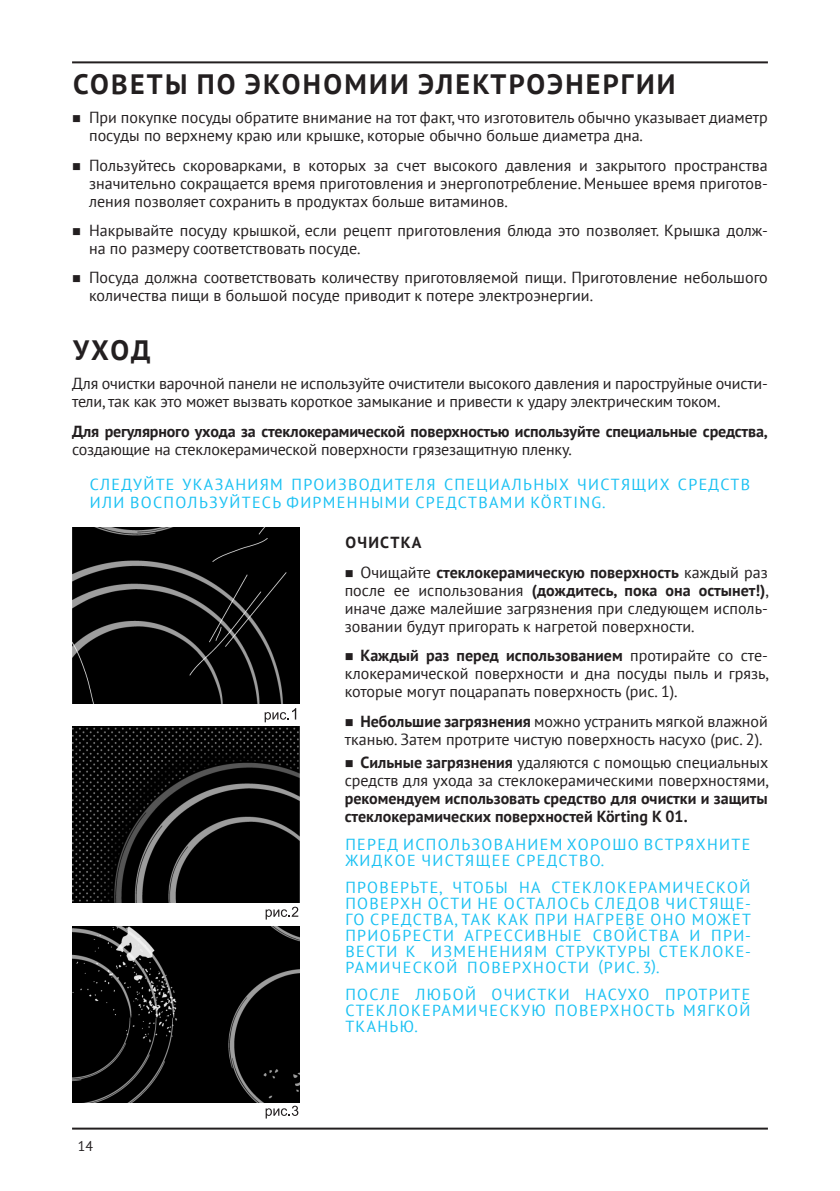
<style>
.page{position:relative;width:840px;height:1191px;background:#fff}
.page>*{position:absolute;margin:0;border:0;box-sizing:border-box;transform-origin:0 0}
.bullets{font:700 28px "PT Sans";letter-spacing:.08em;color:#231f20}
.bullets-2{font:16px/18px "PT Sans";color:#231f20}
.Attention{font:16px/16px "PT Sans";letter-spacing:.085em;color:#1ac1f3}
.bullets-3{font:700 16px/18px "PT Sans";letter-spacing:-.01em;color:#231f20}
.Cell{font:700 16px "PT Sans";letter-spacing:.08em;color:#231f20}
.t1{font:14px "PT Sans";color:#231f20}
.s1{font-weight:400}
.s2{font-weight:700}
</style>
<div class="page">
<hr style="left:72px;top:61px;width:695px;height:2px;background:#231f20">
<hr style="left:72px;top:1127px;width:695px;height:2px;background:#231f20">
<img style="left:73px;top:527px;width:226px;height:176px">
<img style="left:72px;top:726px;width:227px;height:176px">
<img style="left:72px;top:926px;width:227px;height:176px">
<svg style="left:265px;top:906px;width:33px;height:13px"></svg>
<svg style="left:265px;top:1105px;width:33px;height:13px"></svg>
<svg style="left:264px;top:708px;width:32px;height:14px"></svg>
<p class="bullets" style="left:73px;top:66px;width:603px">СОВЕТЫ ПО ЭКОНОМИИ ЭЛЕКТРОЭНЕРГИИ</p>
<p class="bullets-2" style="left:89px;top:108px;width:680px">При покупке посуды обратите внимание на тот факт, что изготовитель обычно указывает диаметр посуды по верхнему краю или крышке, которые обычно больше диаметра дна.</p>
<p class="bullets-2" style="left:89px;top:156px;width:680px;text-align:justify">Пользуйтесь скороварками, в которых за счет высокого давления и закрытого пространства значительно сокращается время приготовления и энергопотребление. Меньшее время приготов&shy;ления позволяет сохранить в продуктах больше витаминов.</p>
<p class="bullets-2" style="left:89px;top:221px;width:680px">Накрывайте посуду крышкой, если рецепт приготовления блюда это позволяет. Крышка долж&shy;на по размеру соответствовать посуде.</p>
<p class="bullets-2" style="left:89px;top:268px;width:680px">Посуда должна соответствовать количеству приготовляемой пищи. Приготовление небольшого количества пищи в большой посуде приводит к потере электроэнергии.</p>
<p class="bullets" style="left:73px;top:332px;width:79px">УХОД</p>
<p class="bullets-2" style="left:72px;top:374px;width:697px">Для очистки варочной панели не используйте очистители высокого давления и пароструйные очисти&shy;тели, так как это может вызвать короткое замыкание и привести к удару электрическим током.</p>
<p class="bullets-3" style="left:72px;top:422px;width:697px">Для регулярного ухода за стеклокерамической поверхностью используйте специальные средства, <span class="s1">создающие на стеклокерамической поверхности грязезащитную пленку.</span></p>
<p class="Attention" style="left:90px;top:475px;width:661px;line-height:18px">СЛЕДУЙТЕ УКАЗАНИЯМ ПРОИЗВОДИТЕЛЯ СПЕЦИАЛЬНЫХ ЧИСТЯЩИХ СРЕДСТВ<br>ИЛИ ВОСПОЛЬЗУЙТЕСЬ ФИРМЕННЫМИ СРЕДСТВАМИ KÖRTING.</p>
<p class="Cell" style="left:345px;top:532px;width:78px">ОЧИСТКА</p>
<p class="bullets-2" style="left:344px;top:563px;width:425px;text-align:justify;text-indent:16px">Очищайте <span class="s2">стеклокерамическую поверхность</span> каждый раз после ее использования <span class="s2">(дождитесь, пока она остынет!)</span>, иначе даже малейшие загрязнения при следующем исполь&shy;зовании будут пригорать к нагретой поверхности.</p>
<p class="bullets-2" style="left:344px;top:646px;width:425px;text-align:justify;text-indent:16px"><span class="s2">Каждый раз перед использованием</span> протирайте со сте&shy;клокерамической поверхности и дна посуды пыль и грязь, которые могут поцарапать поверхность (рис. 1).</p>
<p class="bullets-2" style="left:344px;top:711px;width:424px;text-indent:16px"><span class="s2">Небольшие загрязнения</span> можно устранить мягкой влажной тканью. Затем протрите чистую поверхность насухо (рис. 2).</p>
<p class="bullets-3" style="left:344px;top:753px;width:425px;text-align:justify;text-indent:16px">Сильные загрязнения <span class="s1">удаляются с помощью специальных средств для ухода за стеклокерамическими поверхностями, </span>рекомендуем использовать средство для очистки и защиты стеклокерамических поверхностей Körting K 01.</p>
<p class="Attention" style="left:345px;top:835px;width:406px">ПЕРЕД ИСПОЛЬЗОВАНИЕМ ХОРОШО ВСТРЯХНИТЕ<br>ЖИДКОЕ ЧИСТЯЩЕЕ СРЕДСТВО.</p>
<p class="Attention" style="left:345px;top:879px;width:407px;text-align:justify">ПРОВЕРЬТЕ, ЧТОБЫ НА СТЕКЛОКЕРАМИЧЕСКОЙ ПОВЕРХН ОСТИ НЕ ОСТАЛОСЬ СЛЕДОВ ЧИСТЯЩЕ-ГО СРЕДСТВА, ТАК КАК ПРИ НАГРЕВЕ ОНО МОЖЕТ ПРИОБРЕСТИ АГРЕССИВНЫЕ СВОЙСТВА И ПРИ-ВЕСТИ К ИЗМЕНЕНИЯМ СТРУКТУРЫ СТЕКЛОКЕ-РАМИЧЕСКОЙ ПОВЕРХНОСТИ (РИС. 3).</p>
<p class="Attention" style="left:345px;top:986px;width:406px;text-align:justify">ПОСЛЕ ЛЮБОЙ ОЧИСТКИ НАСУХО ПРОТРИТЕ СТЕКЛОКЕРАМИЧЕСКУЮ ПОВЕРХНОСТЬ МЯГКОЙ ТКАНЬЮ.</p>
<p class="t1" style="left:78px;top:1136px;width:17px">14</p>
</div>
